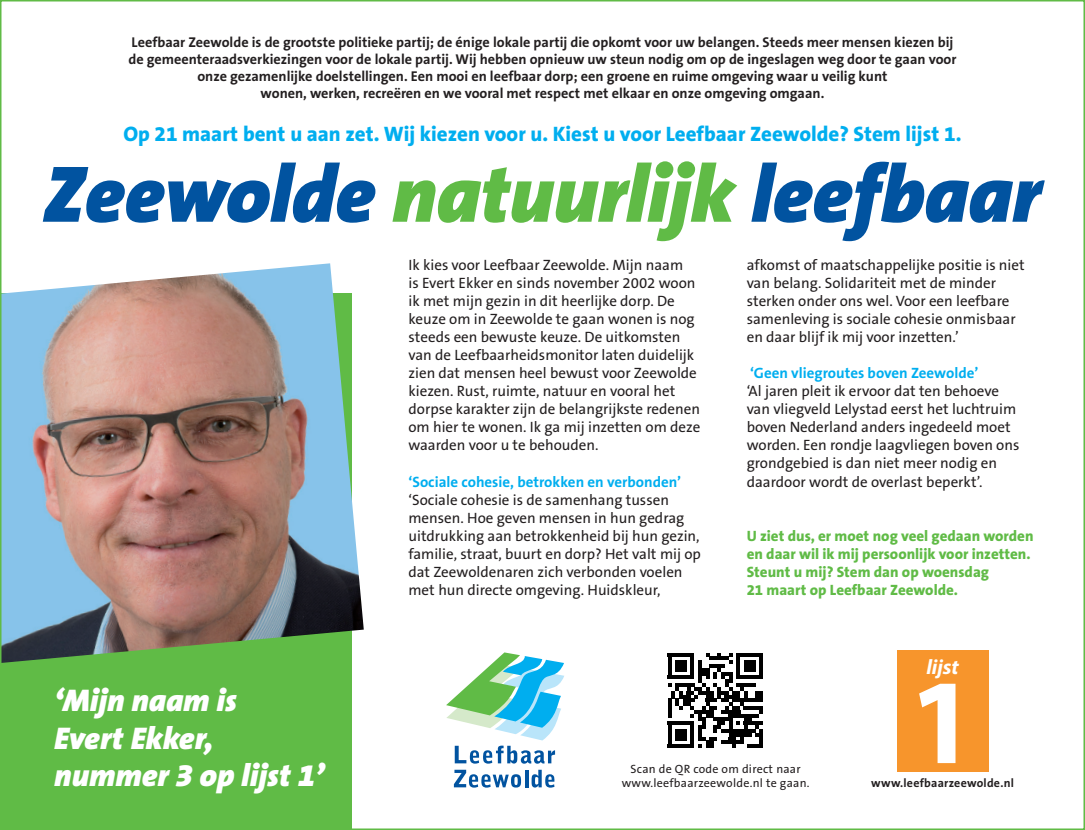
<style>
.page{position:relative;width:1085px;height:830px;background:#fff}
.page>*{position:absolute;margin:0;border:0;box-sizing:border-box;transform-origin:0 0}
.t1{font:700 121.95px "Myriad Pro";color:#fff}
.t2{font:italic 900 81px "The Sans B9";letter-spacing:-.005em;color:#0153a0}
.t3{font:italic 900 31.5px/37.8px "The Sans B9";color:#fff}
.t4{font:800 21px "The Sans B8";color:#00aeef}
.t5{font:italic 700 21px "Myriad Pro";letter-spacing:-.01em;color:#fff}
.t6{font:15px/18px "The Sans B5 Plain";color:#231f20}
.t7{font:800 15px/18px "The Sans B8";color:#60bb46}
.t8{font:700 15px "The Sans B7";color:#00aeef}
.t9{font:700 14.25px/17.1px "The Sans B7";color:#231f20;text-align:center}
.t10{font:12px/14.4px "The Sans B5 Plain";letter-spacing:.02em;color:#231f20;text-align:center}
.t11{font:700 12px "The Sans B7";letter-spacing:.02em;color:#231f20}
.s1{color:#60bb46}
</style>
<div class="page">
<div style="left:0;top:293px;width:351px;height:536px;background:#60bb46"></div>
<img style="left:3px;top:263px;width:361px;height:399px">
<svg style="left:446px;top:652px;width:118px;height:111px"></svg>
<svg style="left:454px;top:769px;width:67px;height:18px"></svg>
<svg style="left:525px;top:770px;width:3px;height:17px"></svg>
<svg style="left:531px;top:769px;width:23px;height:18px"></svg>
<svg style="left:667px;top:653px;width:95px;height:94px"></svg>
<svg style="left:747px;top:743px;width:15px;height:4px"></svg>
<div style="left:896px;top:650px;width:92px;height:121px;background:#f7952c"></div>
<p class="t9" style="left:128px;top:34px;width:829px">Leefbaar Zeewolde is de grootste politieke partij; de énige lokale partij die opkomt voor uw belangen. Steeds meer mensen kiezen bij de gemeenteraadsverkiezingen voor de lokale partij. Wij hebben opnieuw uw steun nodig om op de ingeslagen weg door te gaan voor onze gezamenlijke doelstellingen. Een mooi en leefbaar dorp; een groene en ruime omgeving waar u veilig kunt<br>wonen, werken, recreëren en we vooral met respect met elkaar en onze omgeving omgaan.</p>
<h3 class="t4" style="left:123px;top:123px;width:839px">Op 21 maart bent u aan zet. Wij kiezen voor u. Kiest u voor Leefbaar Zeewolde? Stem lijst 1.</h3>
<h2 class="t2" style="left:43px;top:151px;width:999px">Zeewolde <span class="s1">natuurlijk</span> leefbaar</h2>
<p class="t6" style="left:408px;top:256px;width:293px">Ik kies voor Leefbaar Zeewolde. Mijn naam<br>is Evert Ekker en sinds november 2002 woon ik met mijn gezin in dit heerlijke dorp. De keuze om in Zeewolde te gaan wonen is nog steeds een bewuste keuze. De uitkomsten van de Leefbaarheidsmonitor laten duidelijk zien dat mensen heel bewust voor Zeewolde kiezen. Rust, ruimte, natuur en vooral het dorpse karakter zijn de belangrijkste redenen om hier te wonen. Ik ga mij inzetten om deze waarden voor u te behouden.</p>
<p class="t8" style="left:408px;top:473px;width:274px">‘Sociale cohesie, betrokken en verbonden’</p>
<p class="t6" style="left:408px;top:490px;width:294px">‘Sociale cohesie is de samenhang tussen mensen. Hoe geven mensen in hun gedrag uitdrukking aan betrokkenheid bij hun gezin, familie, straat, buurt en dorp? Het valt mij op dat Zeewoldenaren zich verbonden voelen met hun directe omgeving. Huidskleur,</p>
<p class="t6" style="left:746px;top:256px;width:279px">afkomst of maatschappelijke positie is niet van belang. Solidariteit met de minder sterken onder ons wel. Voor een leefbare samenleving is sociale cohesie onmisbaar en daar blijf ik mij voor inzetten.’</p>
<p class="t8" style="left:749px;top:365px;width:230px">‘Geen vliegroutes boven Zeewolde’</p>
<p class="t6" style="left:746px;top:382px;width:274px">‘Al jaren pleit ik ervoor dat ten behoeve van vliegveld Lelystad eerst het luchtruim boven Nederland anders ingedeeld moet worden. Een rondje laagvliegen boven ons grondgebied is dan niet meer nodig en daardoor wordt de overlast beperkt’.</p>
<p class="t7" style="left:746px;top:526px;width:288px">U ziet dus, er moet nog veel gedaan worden en daar wil ik mij persoonlijk voor inzetten.<br>Steunt u mij? Stem dan op woensdag<br>21 maart op Leefbaar Zeewolde.</p>
<h3 class="t3" style="left:54px;top:681px;width:271px">‘Mijn naam is<br>Evert Ekker, nummer 3 op lijst 1’</h3>
<p class="t10" style="left:621px;top:761px;width:189px">Scan de QR code om direct naar www.leefbaarzeewolde.nl te gaan.</p>
<h3 class="t5" style="left:926px;top:652px;width:34px">lijst</h3>
<h1 class="t1" style="left:908px;top:642px;width:69px">1</h1>
<p class="t11" style="left:871px;top:776px;width:144px">www.leefbaarzeewolde.nl</p>
</div>
